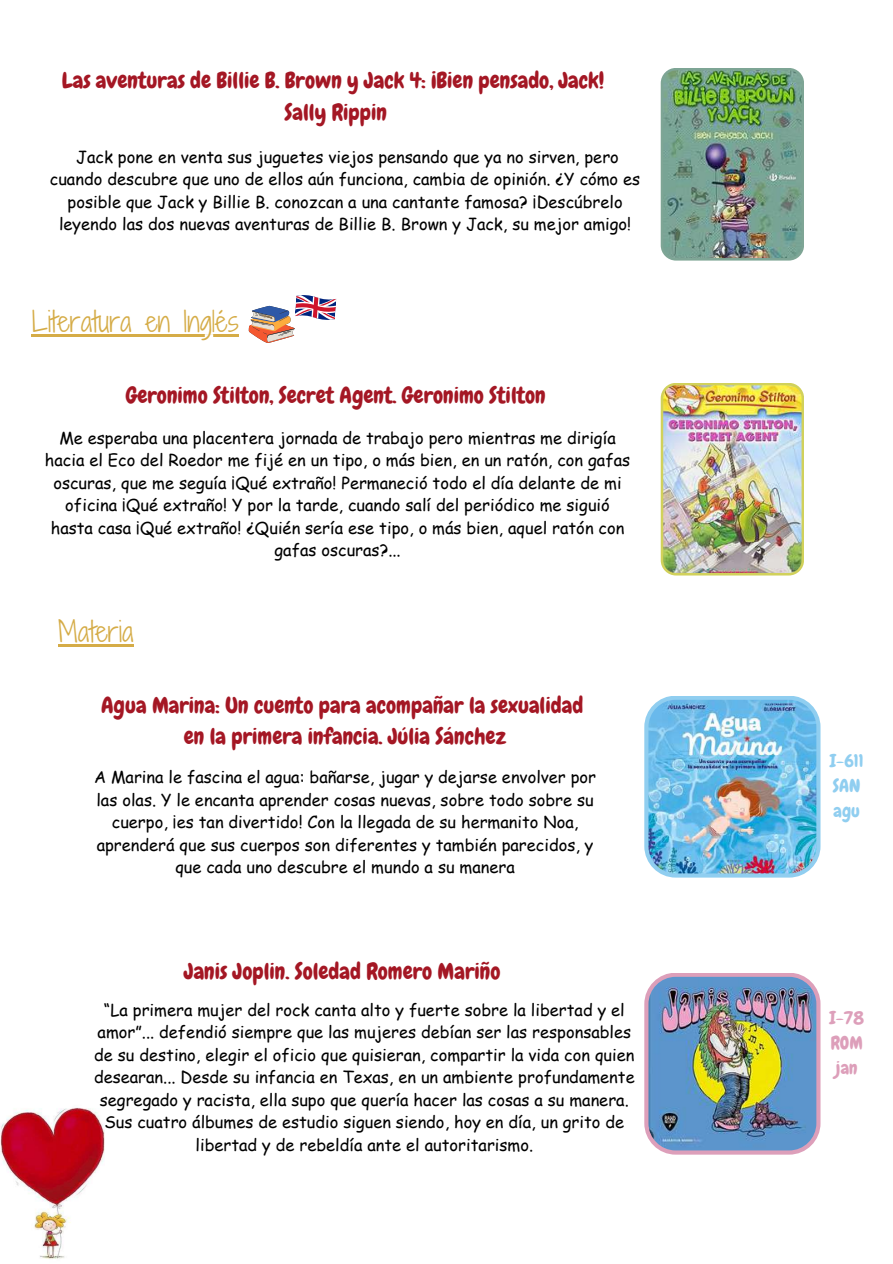
<style>
.page{position:relative;width:893px;height:1264px;background:#fff}
.page>*{position:absolute;margin:0;border:0;box-sizing:border-box;transform-origin:0 0}
.t1{font:27px "Shadows Into Light Two";color:#d5ac47}
.t2{font:22.5px/31.5px "Chewy";color:#a41724;text-align:center}
.t3{font:18px/24.8px "Chewy";color:#90cef0}
.t4{font:18px/24.8px "Chewy";color:#dd9fba;text-align:justify}
.t5{font:16.5px/22.5px "Comic Sans MS";color:#000;text-align:center}
</style>
<div class="page">
<img style="left:0;top:1107px;width:105px;height:152px">
<img style="left:660px;top:68px;width:144px;height:192px">
<img style="left:660px;top:383px;width:144px;height:192px">
<svg style="left:249px;top:295px;width:88px;height:48px"></svg>
<img style="left:644px;top:696px;width:176px;height:181px">
<img style="left:644px;top:973px;width:176px;height:181px">
<hr style="left:32px;top:335px;width:207px;height:2px;background:#d5ac47">
<hr style="left:58px;top:644px;width:76px;height:3px;background:#d5ac47">
<h2 class="t2" style="left:62px;top:65px;width:544px">Las aventuras de Billie B. Brown y Jack 4: ¡Bien pensado, Jack!<br>Sally Rippin</h2>
<p class="t5" style="left:50px;top:145px;width:592px">Jack pone en venta sus juguetes viejos pensando que ya no sirven, pero cuando descubre que uno de ellos aún funciona, cambia de opinión. ¿Y cómo es posible que Jack y Billie B. conozcan a una cantante famosa? ¡Descúbrelo leyendo las dos nuevas aventuras de Billie B. Brown y Jack, su mejor amigo!</p>
<h1 class="t1" style="left:32px;top:302px;width:208px">Literatura en Inglés</h1>
<h2 class="t2" style="left:126px;top:380px;width:421px">Geronimo Stilton, Secret Agent. Geronimo Stilton</h2>
<p class="t5" style="left:45px;top:426px;width:586px">Me esperaba una placentera jornada de trabajo pero mientras me dirigía hacia el Eco del Roedor me fijé en un tipo, o más bien, en un ratón, con gafas oscuras, que me seguía ¡Qué extraño! Permaneció todo el día delante de mi oficina ¡Qué extraño! Y por la tarde, cuando salí del periódico me siguió hasta casa ¡Qué extraño! ¿Quién sería ese tipo, o más bien, aquel ratón con gafas oscuras?...</p>
<h1 class="t1" style="left:58px;top:612px;width:77px">Materia</h1>
<h2 class="t2" style="left:101px;top:689px;width:483px">Agua Marina: Un cuento para acompañar la sexualidad en la primera infancia. Júlia Sánchez</h2>
<p class="t5" style="left:94px;top:765px;width:503px">A Marina le fascina el agua: bañarse, jugar y dejarse envolver por las olas. Y le encanta aprender cosas nuevas, sobre todo sobre su cuerpo, ¡es tan divertido! Con la llegada de su hermanito Noa, aprenderá que sus cuerpos son diferentes y también parecidos, y que cada uno descubre el mundo a su manera</p>
<h2 class="t2" style="left:184px;top:956px;width:318px">Janis Joplin. Soledad Romero Mariño</h2>
<p class="t5" style="left:94px;top:997px;width:542px">“La primera mujer del rock canta alto y fuerte sobre la libertad y el amor”... defendió siempre que las mujeres debían ser las responsables de su destino, elegir el oficio que quisieran, compartir la vida con quien desearan... Desde su infancia en Texas, en un ambiente profundamente segregado y racista, ella supo que quería hacer las cosas a su manera.<br>Sus cuatro álbumes de estudio siguen siendo, hoy en día, un grito de libertad y de rebeldía ante el autoritarismo.</p>
<p class="t3" style="left:829px;top:748px;width:35px">I-611<br>SAN agu</p>
<p class="t4" style="left:829px;top:1005px;width:36px">I-78<br>ROM jan</p>
</div>
